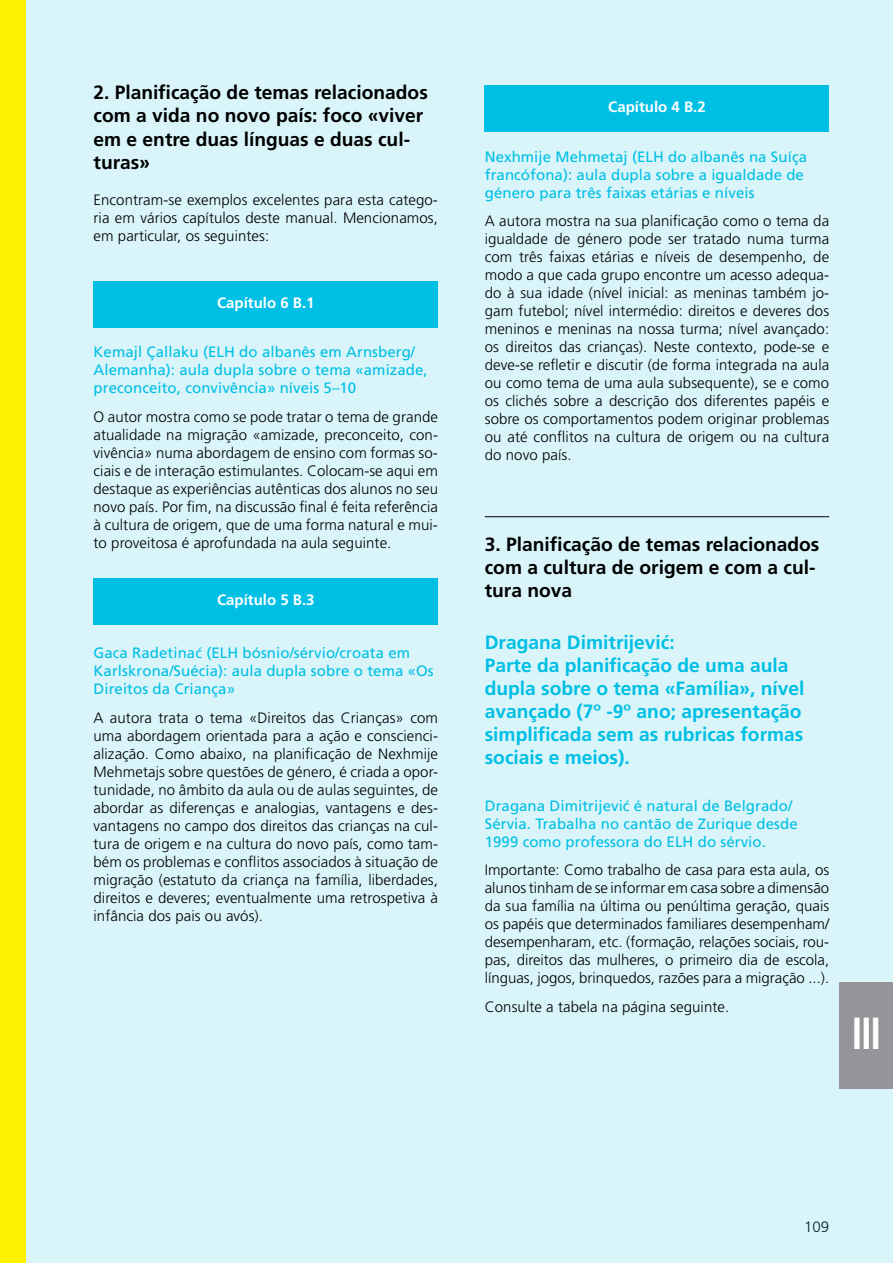
<style>
.page{position:relative;width:893px;height:1263px;background:#d9f5fa}
.page>*{position:absolute;margin:0;border:0;box-sizing:border-box;transform-origin:0 0}
.t1{font:700 condensed 45px "Frutiger";color:#fff;scale:.9 1}
.t2{font:700 19.2px/23.1px "Frutiger LT Pro";color:#00bfe4}
.t3{font:700 19.2px/23.1px "Frutiger LT Pro";color:#000}
.t4{font:700 19.2px/23.1px "Frutiger";color:#000}
.t5{font:300 15px/18px "Frutiger";letter-spacing:.005em;color:#000;text-align:justify}
.t6{font:15px/18px "Frutiger LT Pro";letter-spacing:.005em;color:#00bfe4}
.t7{font:700 15px "Frutiger";color:#fff}
</style>
<div class="page">
<hr style="left:485px;top:516px;width:344px;height:1px;background:#000">
<div style="left:840px;top:982px;width:53px;height:107px;background:#939598"></div>
<div style="left:485px;top:85px;width:344px;height:46px;background:#00bfe4"></div>
<div style="left:94px;top:281px;width:344px;height:47px;background:#00bfe4"></div>
<div style="left:94px;top:578px;width:344px;height:46px;background:#00bfe4"></div>
<div style="left:0;top:0;width:26px;height:1263px;background:#fff200"></div>
<p class="t3" style="left:94px;top:81px;width:336px">2. Planificação de temas relacionados com a vida no novo país: foco «viver em e entre duas línguas e duas cul&shy;turas»</p>
<p class="t5" style="left:94px;top:190px;width:346px">Encontram-se exemplos excelentes para esta catego&shy;ria em vários capítulos deste manual. Mencionamos, em particular, os seguintes:</p>
<p class="t7" style="left:217px;top:294px;width:99px">Capítulo 6 B.1</p>
<p class="t6" style="left:94px;top:343px;width:336px">Kemajl Çallaku (ELH do albanês em Arnsberg/<br>Alemanha): aula dupla sobre o tema «amizade, preconceito, convivência» níveis 5–10</p>
<p class="t5" style="left:94px;top:408px;width:346px">O autor mostra como se pode tratar o tema de grande atualidade na migração «amizade, preconceito, con&shy;vivência» numa abordagem de ensino com formas so&shy;ciais e de interação estimulantes. Colocam-se aqui em destaque as experiências autênticas dos alunos no seu novo país. Por fim, na discussão final é feita referência à cultura de origem, que de uma forma natural e mui&shy;to proveitosa é aprofundada na aula seguinte.</p>
<p class="t7" style="left:217px;top:591px;width:99px">Capítulo 5 B.3</p>
<p class="t6" style="left:94px;top:644px;width:342px">Gaca Radetinać (ELH bósnio/sérvio/croata em<br>Karlskrona/Suécia): aula dupla sobre o tema «Os<br>Direitos da Criança»</p>
<p class="t5" style="left:94px;top:709px;width:346px">A autora trata o tema «Direitos das Crianças» com uma abordagem orientada para a ação e conscienci&shy;alização. Como abaixo, na planificação de Nexhmije Mehmetajs sobre questões de género, é criada a opor&shy;tunidade, no âmbito da aula ou de aulas seguintes, de abordar as diferenças e analogias, vantagens e des&shy;vantagens no campo dos direitos das crianças na cul&shy;tura de origem e na cultura do novo país, como tam&shy;bém os problemas e conflitos associados à situação de migração (estatuto da criança na família, liberdades, direitos e deveres; eventualmente uma retrospetiva à infância dos pais ou avós).</p>
<p class="t7" style="left:608px;top:98px;width:99px">Capítulo 4 B.2</p>
<p class="t6" style="left:485px;top:147px;width:324px">Nexhmije Mehmetaj (ELH do albanês na Suíça francófona): aula dupla sobre a igualdade de género para três faixas etárias e níveis</p>
<p class="t5" style="left:485px;top:212px;width:346px">A autora mostra na sua planificação como o tema da igualdade de género pode ser tratado numa turma com três faixas etárias e níveis de desempenho, de modo a que cada grupo encontre um acesso adequa&shy;do à sua idade (nível inicial: as meninas também jo&shy;gam futebol; nível intermédio: direitos e deveres dos meninos e meninas na nossa turma; nível avançado: os direitos das crianças). Neste contexto, pode-se e deve-se refletir e discutir (de forma integrada na aula ou como tema de uma aula subsequente), se e como os clichés sobre a descrição dos diferentes papéis e sobre os comportamentos podem originar problemas ou até conflitos na cultura de origem ou na cultura do novo país.</p>
<p class="t4" style="left:485px;top:533px;width:336px">3. Planificação de temas relacionados com a cultura de origem e com a cul&shy;tura nova</p>
<p class="t2" style="left:485px;top:631px;width:321px">Dragana Dimitrijević:<br>Parte da planificação de uma aula dupla sobre o tema «Família», nível avançado (7º -9º ano; apresentação simplificada sem as rubricas formas sociais e meios).</p>
<p class="t6" style="left:485px;top:796px;width:314px">Dragana Dimitrijević é natural de Belgrado/<br>Sérvia. Trabalha no cantão de Zurique desde<br>1999 como professora do ELH do sérvio.</p>
<p class="t5" style="left:485px;top:861px;width:346px">Importante: Como trabalho de casa para esta aula, os alunos tinham de se informar em casa sobre a dimensão da sua família na última ou penúltima geração, quais os papéis que determinados familiares desempenham/ desempenharam, etc. (formação, relações sociais, rou&shy;pas, direitos das mulheres, o primeiro dia de escola, línguas, jogos, brinquedos, razões para a migração ...).</p>
<p class="t5" style="left:485px;top:998px;width:246px">Consulte a tabela na página seguinte.</p>
<h1 class="t1" style="left:851px;top:1007px;width:35px">III</h1>
<p class="t5" style="left:804px;top:1218px;width:27px">109</p>
</div>
